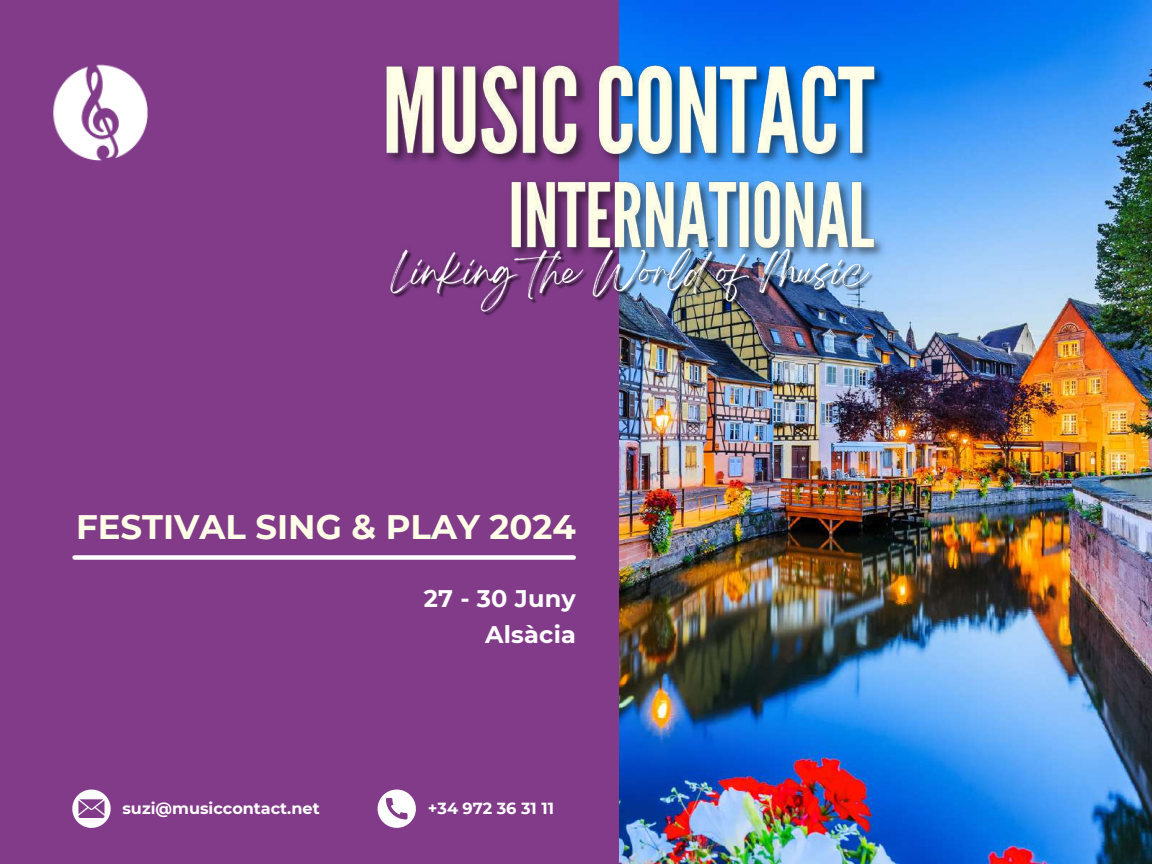
<style>
.page{position:relative;width:1152px;height:864px;background:#813b89}
.page>*{position:absolute;margin:0;border:0;box-sizing:border-box;transform-origin:0 0}
.t1{font:700 33.9px "Montserrat";color:#fffee6}
.t2{font:700 24px/36px "Montserrat";letter-spacing:.01em;color:#fff;text-align:right}
.t3{font:700 16.05px "Montserrat";color:#fff}
</style>
<div class="page">
<img style="left:53px;top:64px;width:94px;height:97px">
<svg style="left:378px;top:790px;width:38px;height:38px"></svg>
<svg style="left:72px;top:790px;width:39px;height:38px"></svg>
<div style="left:75px;top:555px;width:499px;height:5px;background:#fff"></div>
<img style="left:620px;top:0;width:532px;height:864px">
<img style="left:386px;top:44px;width:507px;height:226px">
<img style="left:390px;top:239px;width:486px;height:80px">
<h1 class="t1" style="left:76px;top:506px;width:501px">FESTIVAL SING &amp; PLAY 2024</h1>
<h2 class="t2" style="left:424px;top:580px;width:154px">27 - 30 Juny<br>Alsàcia</h2>
<p class="t3" style="left:122px;top:799px;width:199px">suzi@musiccontact.net</p>
<p class="t3" style="left:428px;top:799px;width:128px">+34 972 36 31 11</p>
</div>
